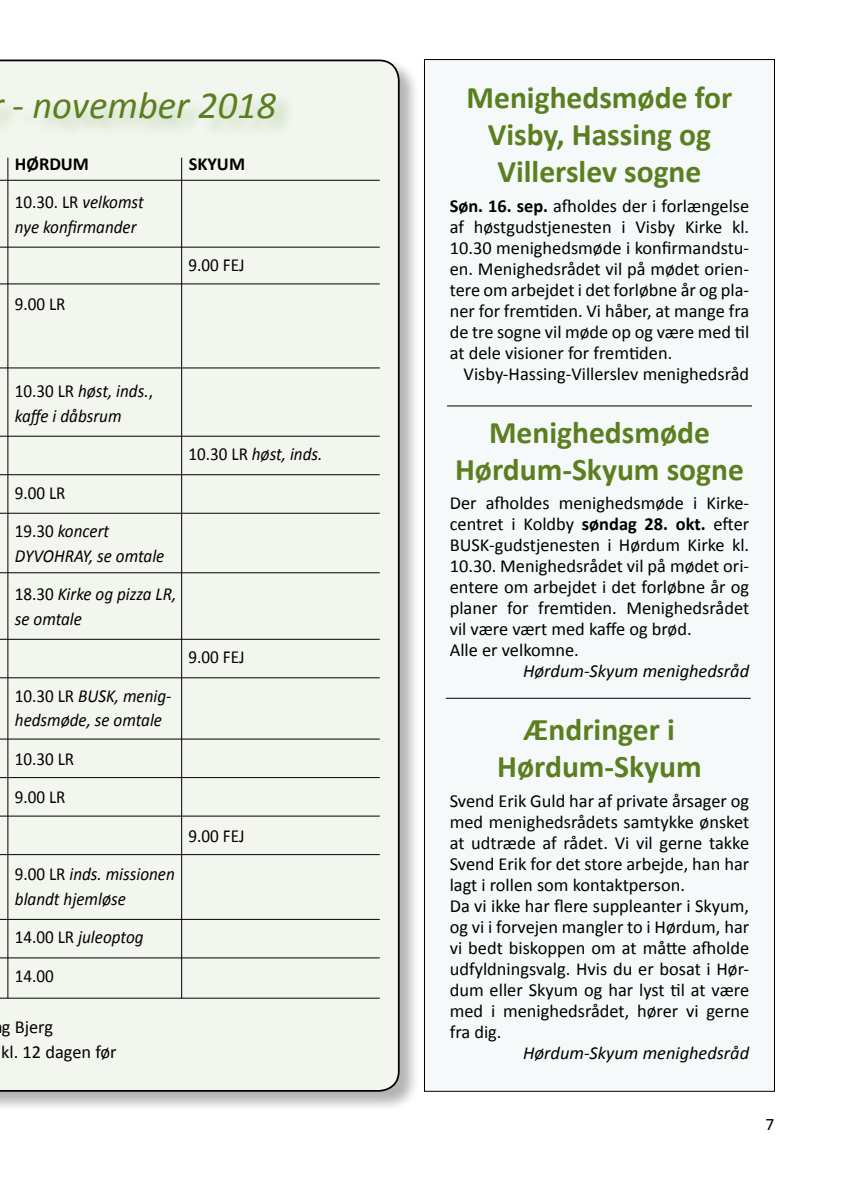
<style>
.page{position:relative;width:844px;height:1191px;background:#fff}
.page>*{position:absolute;margin:0;border:0;box-sizing:border-box;transform-origin:0 0}
.t1{font:italic 38.5px "Calibri";color:#5b7e1f}
.t2{font:700 31.5px/36.8px "Calibri";color:#5b7e1f;text-align:center}
.t3{font:18.38px/21px "Calibri";color:#000}
.t4{font:italic 18.38px/24.5px "Calibri";color:#000;scale:.93 1}
.t5{font:18.38px/38.5px "Calibri";color:#000;scale:.93 1}
.t6{font:italic 18.38px "Calibri";color:#000}
.t7{font:700 18.38px "Calibri";color:#000}
.t8{font:17.5px "Calibri";color:#000}
.s1{font-style:normal}
.s2{font-style:italic}
.s3{font-weight:700}
</style>
<div class="page">
<div style="left:0;top:59px;width:420px;height:1053px;background:#000;opacity:.3"></div>
<div style="left:0;top:60px;width:399px;height:1031px;background:#f3f6ef"></div>
<div style="left:0;top:86px;width:295px;height:58px;background:#448c27;opacity:.3"></div>
<hr style="left:7px;top:158px;width:1px;height:840px;background:#000">
<hr style="left:181px;top:158px;width:1px;height:840px;background:#000">
<hr style="left:0;top:180px;width:379px;height:1px;background:#000">
<div style="left:424px;top:60px;width:350px;height:1031px;background:#f5f9f9"></div>
<hr style="left:0;top:247px;width:379px;height:1px;background:#000">
<hr style="left:0;top:284px;width:379px;height:1px;background:#000">
<hr style="left:0;top:368px;width:379px;height:1px;background:#000">
<hr style="left:0;top:436px;width:379px;height:1px;background:#000">
<hr style="left:0;top:474px;width:379px;height:1px;background:#000">
<hr style="left:0;top:513px;width:379px;height:1px;background:#000">
<hr style="left:0;top:572px;width:379px;height:1px;background:#000">
<hr style="left:0;top:639px;width:379px;height:1px;background:#000">
<hr style="left:0;top:677px;width:379px;height:1px;background:#000">
<hr style="left:0;top:739px;width:379px;height:1px;background:#000">
<hr style="left:0;top:777px;width:379px;height:1px;background:#000">
<hr style="left:0;top:816px;width:379px;height:1px;background:#000">
<hr style="left:0;top:854px;width:379px;height:1px;background:#000">
<hr style="left:0;top:919px;width:379px;height:1px;background:#000">
<hr style="left:0;top:957px;width:379px;height:1px;background:#000">
<hr style="left:0;top:997px;width:379px;height:1px;background:#000">
<hr style="left:447px;top:406px;width:304px;height:1px;background:#000">
<hr style="left:445px;top:698px;width:305px;height:1px;background:#000">
<h1 class="t1" style="left:12px;top:79px;width:266px">- november 2018</h1>
<p class="t7" style="left:15px;top:152px;width:76px">HØRDUM</p>
<p class="t7" style="left:189px;top:152px;width:58px">SKYUM</p>
<p class="t4" style="left:15px;top:189px;width:140px"><span class="s1">10.30. LR</span> velkomst nye konfirmander</p>
<p class="t5" style="left:188px;top:246px;width:61px">9.00 FEJ</p>
<p class="t5" style="left:15px;top:284px;width:56px">9.00 LR</p>
<p class="t4" style="left:15px;top:378px;width:150px"><span class="s1">10.30 LR</span> høst, inds.<span class="s1">, </span>kaffe i dåbsrum</p>
<p class="t5" style="left:15px;top:473px;width:103px">9.00 LR<br>19.30 <span class="s2">koncert</span></p>
<p class="t4" style="left:15px;top:536px;width:175px;line-height:38.5px">DYVOHRAY, se omtale<br><span class="s1">18.30</span> Kirke og pizza LR,</p>
<p class="t4" style="left:15px;top:606px;width:74px">se omtale</p>
<p class="t4" style="left:15px;top:683px;width:170px"><span class="s1">10.30 LR</span> BUSK, menig&shy;hedsmøde, se omtale</p>
<p class="t5" style="left:15px;top:739px;width:65px">10.30 LR<br>9.00 LR</p>
<p class="t4" style="left:15px;top:861px;width:173px"><span class="s1">9.00 LR</span> inds. missionen blandt hjemløse</p>
<p class="t5" style="left:15px;top:918px;width:140px">14.00 LR <span class="s2">juleoptog<br></span>14.00</p>
<p class="t4" style="left:188px;top:441px;width:145px"><span class="s1">10.30 LR</span> høst, inds.</p>
<p class="t5" style="left:188px;top:638px;width:61px">9.00 FEJ</p>
<p class="t5" style="left:188px;top:816px;width:61px">9.00 FEJ</p>
<p class="t3" style="left:1px;top:1014px;width:117px;line-height:24.5px">g Bjerg<br>kl. 12 dagen før</p>
<h2 class="t2" style="left:466px;top:80px;width:267px">Menighedsmøde for<br>Visby, Hassing og<br>Villerslev sogne</h2>
<p class="t3" style="left:449px;top:195px;width:301px;text-align:justify"><span class="s3">Søn. 16. sep.</span> afholdes der i forlængelse af høstgudstjenesten i Visby Kirke kl.<br>10.30 menighedsmøde i konfirmandstu&shy;en. Menighedsrådet vil på mødet orien&shy;tere om arbejdet i det forløbne år og pla&shy;ner for fremtiden. Vi håber, at mange fra de tre sogne vil møde op og være med til at dele visioner for fremtiden.</p>
<p class="t3" style="left:463px;top:363px;width:287px">Visby-Hassing-Villerslev menighedsråd</p>
<h2 class="t2" style="left:455px;top:414px;width:290px">Menighedsmøde<br>Hørdum-Skyum sogne</h2>
<p class="t3" style="left:449px;top:493px;width:301px">Der afholdes menighedsmøde i Kirke&shy;centret i Koldby <span class="s3">søndag 28. okt.</span> efter BUSK-gudstjenesten i Hørdum Kirke kl.<br>10.30. Menighedsrådet vil på mødet ori&shy;entere om arbejdet i det forløbne år og planer for fremtiden. Menighedsrådet vil være vært med kaffe og brød.<br>Alle er velkomne.</p>
<p class="t6" style="left:523px;top:659px;width:227px">Hørdum-Skyum menighedsråd</p>
<h2 class="t2" style="left:497px;top:711px;width:206px">Ændringer i<br>Hørdum-Skyum</h2>
<p class="t3" style="left:449px;top:790px;width:301px">Svend Erik Guld har af private årsager og med menighedsrådets samtykke ønsket at udtræde af rådet. Vi vil gerne takke Svend Erik for det store arbejde, han har lagt i rollen som kontaktperson.<br>Da vi ikke har flere suppleanter i Skyum, og vi i forvejen mangler to i Hørdum, har vi bedt biskoppen om at måtte afholde udfyldningsvalg. Hvis du er bosat i Hør&shy;dum eller Skyum og har lyst til at være med i menighedsrådet, hører vi gerne fra dig.</p>
<p class="t6" style="left:523px;top:1040px;width:227px">Hørdum-Skyum menighedsråd</p>
<p class="t8" style="left:765px;top:1112px;width:10px">7</p>
</div>
